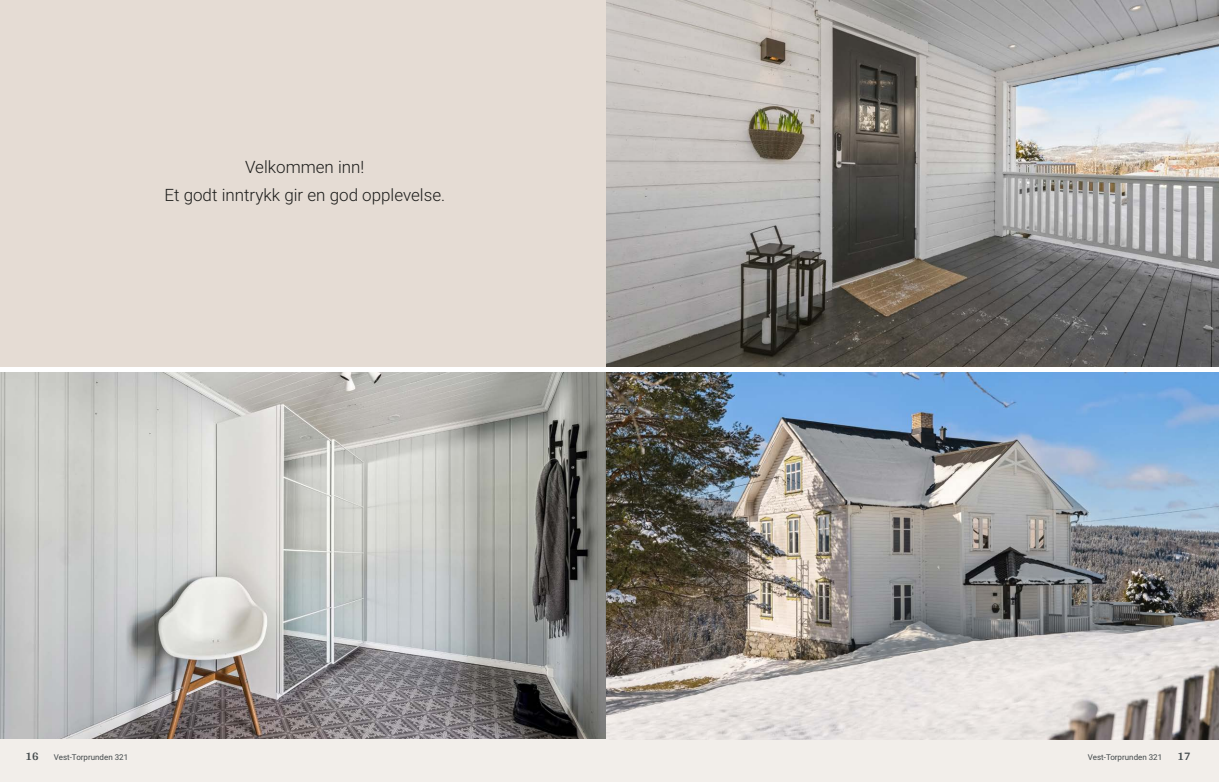
<style>
.page{position:relative;width:1219px;height:782px;background:#fff}
.page>*{position:absolute;margin:0;border:0;box-sizing:border-box;transform-origin:0 0}
.t1{font:300 17px/28px "Roboto Vitec";color:#1d1d1b;text-align:center}
.t2{font:700 12px "Arya";color:#414749}
.t3{font:8px "Roboto Vitec";color:#414749}
</style>
<div class="page">
<img style="left:0;top:372px;width:607px;height:367px">
<div style="left:0;top:739px;width:612px;height:42px;background:#f2eeea"></div>
<div style="left:0;top:0;width:612px;height:367px;background:#e5dcd4"></div>
<div style="left:609px;top:739px;width:610px;height:42px;background:#f2eeea"></div>
<img style="left:607px;top:0;width:612px;height:367px">
<img style="left:607px;top:372px;width:612px;height:367px">
<p class="t1" style="left:164px;top:152px;width:282px">Velkommen inn!<br>Et godt inntrykk gir en god opplevelse.</p>
<p class="t2" style="left:26px;top:749px;width:15px">16</p>
<p class="t3" style="left:54px;top:751px;width:76px">Vest‑Torprunden 321</p>
<p class="t3" style="left:1088px;top:751px;width:76px">Vest‑Torprunden 321</p>
<p class="t2" style="left:1177px;top:749px;width:15px">17</p>
</div>
